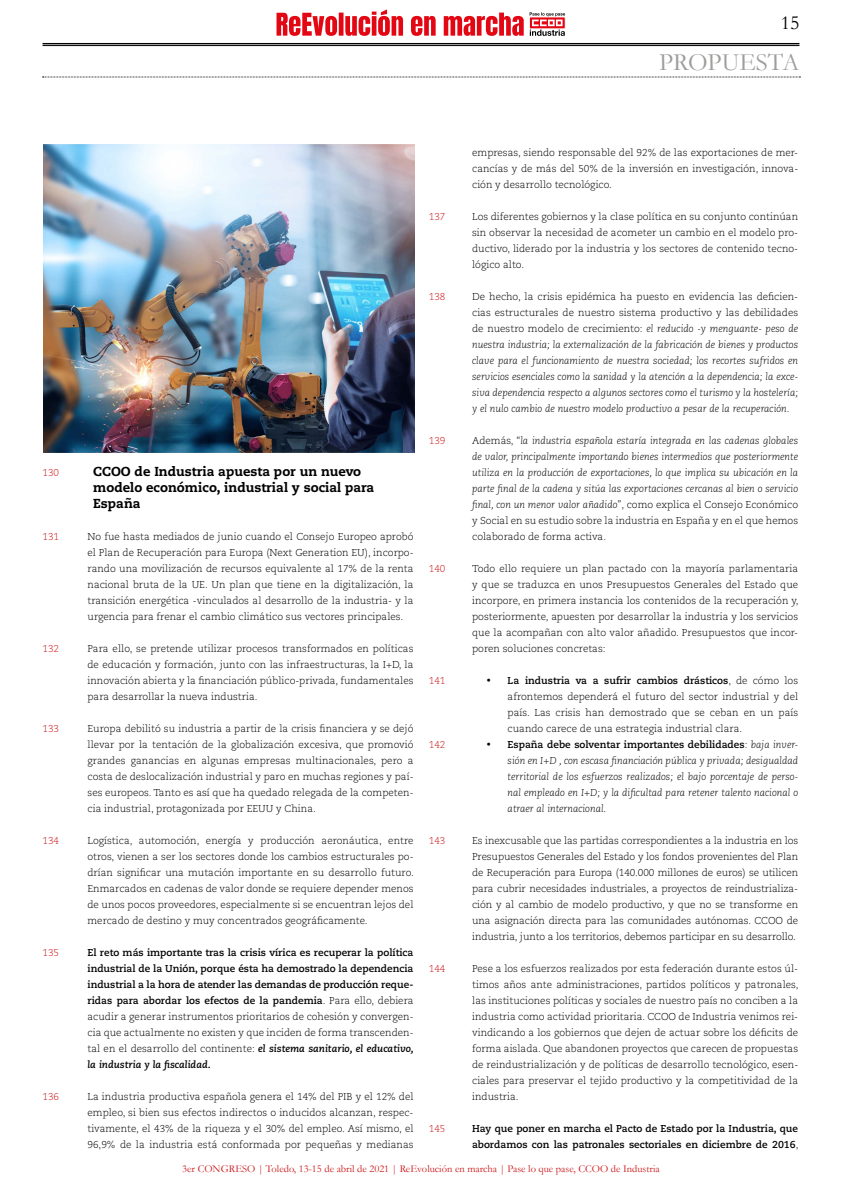
<style>
.page{position:relative;width:842px;height:1191px;background:#fff}
.page>*{position:absolute;margin:0;border:0;box-sizing:border-box;transform-origin:0 0}
.t1{font:25px "Garamond";color:#9d9d9c}
.t2{font:20px "Garamond";color:#000}
.t3{font:800 13px/16px "Caecilia";color:#000}
.t4{font:10.5px "Garamond";color:#cd1719}
.t5{font:300 10px/16px "Caecilia";color:#000;text-align:justify}
.t6{font:italic 300 10px/16px "Caecilia";color:#000;text-align:justify}
.t7{font:700 10px/16px "Caecilia";color:#000}
.t8{font:300 10px "Caecilia";color:#cd1719}
.s1{font-weight:300}
.s2{font-style:italic}
.s3{font-style:normal}
.s4{font-weight:700}
.s5{font-weight:700;font-style:normal}
</style>
<div class="page">
<svg style="left:276px;top:9px;width:248px;height:27px"></svg>
<svg style="left:530px;top:12px;width:35px;height:24px"></svg>
<hr style="left:43px;top:45px;width:756px;height:1px;background:#000">
<hr style="left:43px;top:43px;width:756px;height:1px;background:#000">
<svg style="left:43px;top:77px;width:757px;height:1px"></svg>
<img style="left:43px;top:144px;width:372px;height:308px">
<h2 class="t2" style="left:781px;top:11px;width:20px">15</h2>
<h1 class="t1" style="left:659px;top:47px;width:142px">PROPUESTA</h1>
<p class="t8" style="left:43px;top:467px;width:18px">130</p>
<p class="t8" style="left:43px;top:531px;width:18px">131</p>
<p class="t8" style="left:43px;top:643px;width:18px">132</p>
<p class="t8" style="left:43px;top:723px;width:18px">133</p>
<p class="t8" style="left:43px;top:835px;width:18px">134</p>
<p class="t8" style="left:43px;top:947px;width:18px">135</p>
<p class="t8" style="left:43px;top:1091px;width:18px">136</p>
<p class="t8" style="left:429px;top:211px;width:18px">137</p>
<p class="t8" style="left:429px;top:291px;width:18px">138</p>
<h3 class="t3" style="left:93px;top:463px;width:283px">CCOO de Industria apuesta por un nuevo modelo económico, industrial y social para<br>España</h3>
<p class="t5" style="left:88px;top:529px;width:328px">No fue hasta mediados de junio cuando el Consejo Europeo aprobó el Plan de Recuperación para Europa (Next Generation EU), incorpo&shy;rando una movilización de recursos equivalente al 17% de la renta nacional bruta de la UE. Un plan que tiene en la digitalización, la transición energética -vinculados al desarrollo de la industria- y la urgencia para frenar el cambio climático sus vectores principales.</p>
<p class="t5" style="left:88px;top:641px;width:327px">Para ello, se pretende utilizar procesos transformados en políticas de educación y formación, junto con las infraestructuras, la I+D, la innovación abierta y la financiación público-privada, fundamentales para desarrollar la nueva industria.</p>
<p class="t5" style="left:88px;top:721px;width:328px">Europa debilitó su industria a partir de la crisis financiera y se dejó llevar por la tentación de la globalización excesiva, que promovió grandes ganancias en algunas empresas multinacionales, pero a costa de deslocalización industrial y paro en muchas regiones y paí&shy;ses europeos. Tanto es así que ha quedado relegada de la competen&shy;cia industrial, protagonizada por EEUU y China.</p>
<p class="t5" style="left:88px;top:833px;width:328px">Logística, automoción, energía y producción aeronáutica, entre otros, vienen a ser los sectores donde los cambios estructurales po&shy;drían significar una mutación importante en su desarrollo futuro.<br>Enmarcados en cadenas de valor donde se requiere depender menos de unos pocos proveedores, especialmente si se encuentran lejos del mercado de destino y muy concentrados geográficamente.</p>
<p class="t7" style="left:88px;top:945px;width:328px;text-align:justify">El reto más importante tras la crisis vírica es recuperar la política industrial de la Unión, porque ésta ha demostrado la dependencia industrial a la hora de atender las demandas de producción reque&shy;ridas para abordar los efectos de la pandemia<span class="s1">. Para ello, debiera acudir a generar instrumentos prioritarios de cohesión y convergen&shy;cia que actualmente no existen y que inciden de forma transcenden&shy;tal en el desarrollo del continente:</span> <span class="s2">el sistema sanitario, el educativo, la industria y la fiscalidad</span>.</p>
<p class="t5" style="left:88px;top:1089px;width:328px">La industria productiva española genera el 14% del PIB y el 12% del empleo, si bien sus efectos indirectos o inducidos alcanzan, respec&shy;tivamente, el 43% de la riqueza y el 30% del empleo. Así mismo, el 96,9% de la industria está conformada por pequeñas y medianas</p>
<p class="t8" style="left:429px;top:435px;width:18px">139</p>
<p class="t8" style="left:429px;top:563px;width:18px">140</p>
<p class="t8" style="left:429px;top:675px;width:18px">141</p>
<p class="t8" style="left:429px;top:739px;width:18px">142</p>
<p class="t8" style="left:429px;top:835px;width:18px">143</p>
<p class="t8" style="left:429px;top:963px;width:18px">144</p>
<p class="t8" style="left:429px;top:1123px;width:18px">145</p>
<p class="t5" style="left:472px;top:145px;width:328px">empresas, siendo responsable del 92% de las exportaciones de mer&shy;cancías y de más del 50% de la inversión en investigación, innova&shy;ción y desarrollo tecnológico.</p>
<p class="t5" style="left:472px;top:209px;width:327px">Los diferentes gobiernos y la clase política en su conjunto continúan sin observar la necesidad de acometer un cambio en el modelo pro&shy;ductivo, liderado por la industria y los sectores de contenido tecno&shy;lógico alto.</p>
<p class="t6" style="left:472px;top:289px;width:328px"><span class="s3">De hecho, la crisis epidémica ha puesto en evidencia las deficien&shy;cias estructurales de nuestro sistema productivo y las debilidades de nuestro modelo de crecimiento:</span> el reducido -y menguante- peso de nuestra industria; la externalización de la fabricación de bienes y productos clave para el funcionamiento de nuestra sociedad; los recortes sufridos en servicios esenciales como la sanidad y la atención a la dependencia; la exce&shy;siva dependencia respecto a algunos sectores como el turismo y la hostelería; y el nulo cambio de nuestro modelo productivo a pesar de la recuperación<span class="s3">.</span></p>
<p class="t6" style="left:472px;top:433px;width:328px"><span class="s3">Además, “</span>la industria española estaría integrada en las cadenas globales de valor, principalmente importando bienes intermedios que posteriormente utiliza en la producción de exportaciones, lo que implica su ubicación en la parte final de la cadena y sitúa las exportaciones cercanas al bien o servicio final, con un menor valor añadido<span class="s3">”, como explica el Consejo Económico y Social en su estudio sobre la industria en España y en el que hemos colaborado de forma activa.</span></p>
<p class="t5" style="left:472px;top:561px;width:328px">Todo ello requiere un plan pactado con la mayoría parlamentaria y que se traduzca en unos Presupuestos Generales del Estado que incorpore, en primera instancia los contenidos de la recuperación y, posteriormente, apuesten por desarrollar la industria y los servicios que la acompañan con alto valor añadido. Presupuestos que incor&shy;poren soluciones concretas:</p>
<p class="t5" style="left:508px;top:673px;width:292px;text-indent:-21px">• <span class="s4">La industria va a sufrir cambios drásticos</span>, de cómo los afrontemos dependerá el futuro del sector industrial y del país. Las crisis han demostrado que se ceban en un país cuando carece de una estrategia industrial clara.</p>
<p class="t6" style="left:508px;top:737px;width:292px;text-indent:-21px">• <span class="s5">España debe solventar importantes debilidades</span><span class="s3">:</span> baja inver&shy;sión en I+D , con escasa financiación pública y privada; desigualdad territorial de los esfuerzos realizados; el bajo porcentaje de perso&shy;nal empleado en I+D; y la dificultad para retener talento nacional o atraer al internacional<span class="s3">.</span></p>
<p class="t5" style="left:472px;top:833px;width:328px">Es inexcusable que las partidas correspondientes a la industria en los Presupuestos Generales del Estado y los fondos provenientes del Plan de Recuperación para Europa (140.000 millones de euros) se utilicen para cubrir necesidades industriales, a proyectos de reindustrializa&shy;ción y al cambio de modelo productivo, y que no se transforme en una asignación directa para las comunidades autónomas. CCOO de industria, junto a los territorios, debemos participar en su desarrollo.</p>
<p class="t5" style="left:472px;top:961px;width:328px">Pese a los esfuerzos realizados por esta federación durante estos úl&shy;timos años ante administraciones, partidos políticos y patronales, las instituciones políticas y sociales de nuestro país no conciben a la industria como actividad prioritaria. CCOO de Industria venimos rei&shy;vindicando a los gobiernos que dejen de actuar sobre los déficits de forma aislada. Que abandonen proyectos que carecen de propuestas de reindustrialización y de políticas de desarrollo tecnológico, esen&shy;ciales para preservar el tejido productivo y la competitividad de la industria.</p>
<p class="t7" style="left:472px;top:1121px;width:328px">Hay que poner en marcha el Pacto de Estado por la Industria, que abordamos con las patronales sectoriales en diciembre de 2016<span class="s1">,</span></p>
<p class="t4" style="left:182px;top:1162px;width:479px">3er CONGRESO | Toledo, 13-15 de abril de 2021 | ReEvolución en marcha | Pase lo que pase, CCOO de Industria</p>
</div>
